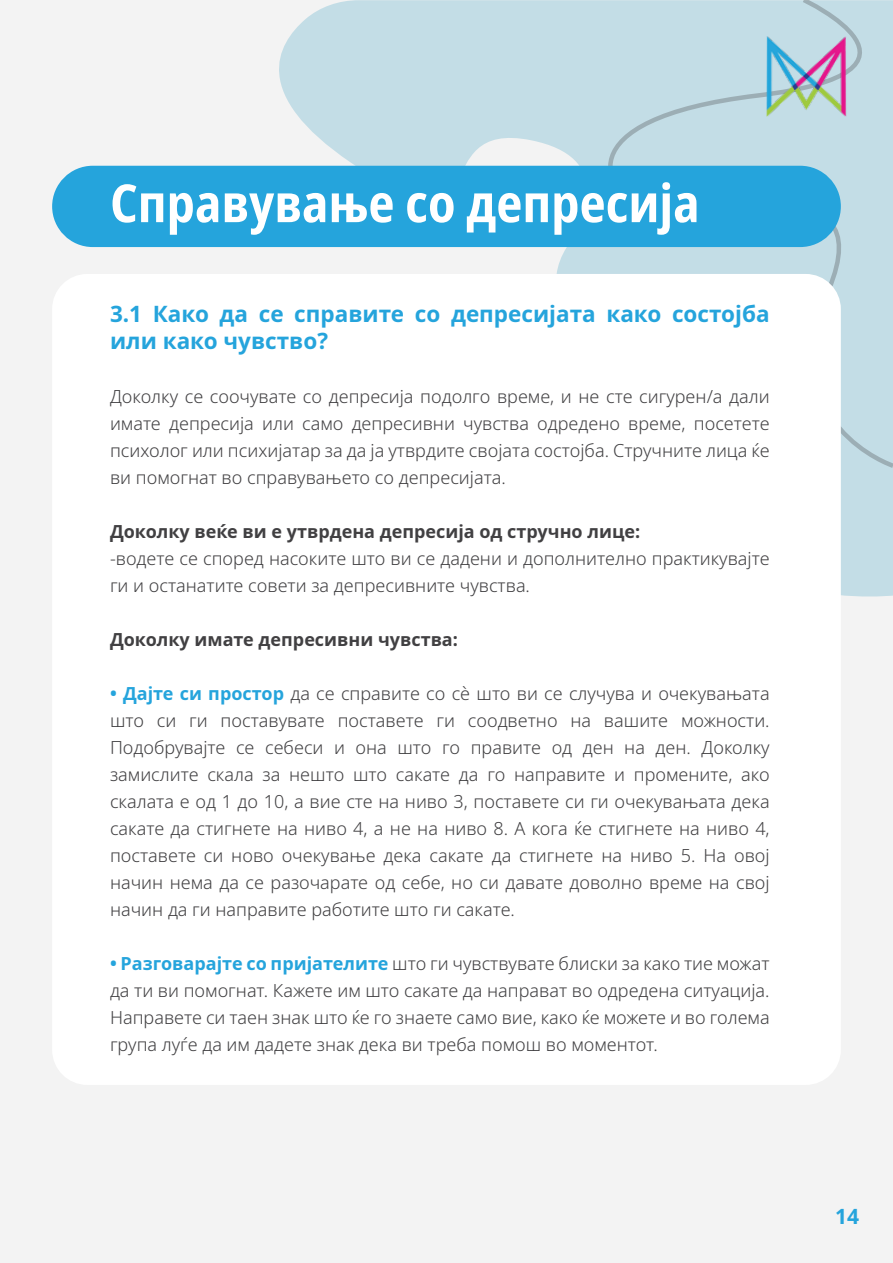
<style>
.page{position:relative;width:893px;height:1263px;background:#f3f3f3}
.page>*{position:absolute;margin:0;border:0;box-sizing:border-box;transform-origin:0 0}
.t1{font:700 condensed 52.5px "Noto Sans";color:#fff}
.t2{font:700 22.5px/27px "Noto Sans";color:#25a4dc}
.t3{font:700 21px "Noto Sans";color:#25a4dc}
.t4{font:300 18px/27px "Noto Sans";color:#414042;text-align:justify}
.t5{font:700 18px "Noto Sans";color:#414042}
.s1{font-weight:700;color:#25a4dc}
</style>
<div class="page">
<svg style="left:279px;top:0;width:614px;height:596px;fill:#c3dde6"></svg>
<div style="left:608px;top:0;width:285px;height:468px;background:#c3dde6"></div>
<img style="left:766px;top:35px;width:82px;height:82px">
<div style="left:52px;top:274px;width:789px;height:811px;background:#fff;border-radius:35px"></div>
<div style="left:52px;top:166px;width:789px;height:81px;background:#25a4dc;border-radius:41px"></div>
<h1 class="t1" style="left:110px;top:165px;width:591px">Справување со депресија</h1>
<p class="t2" style="left:110px;top:301px;width:661px">3.1 Како да се справите со депресијата како состојба или како чувство?</p>
<p class="t4" style="left:110px;top:384px;width:661px">Доколку се соочувате со депресија подолго време, и не сте сигурен/а дали имате депресија или само депресивни чувства одредено време, посетете психолог или психијатар за да ја утврдите својата состојба. Стручните лица ќе ви помогнат во справувањето со депресијата.</p>
<p class="t5" style="left:110px;top:519px;width:532px">Доколку веќе ви е утврдена депресија од стручно лице:</p>
<p class="t4" style="left:110px;top:546px;width:661px">-водете се според насоките што ви се дадени и дополнително практикувајте ги и останатите совети за депресивните чувства.</p>
<p class="t5" style="left:110px;top:627px;width:349px">Доколку имате депресивни чувства:</p>
<p class="t4" style="left:110px;top:681px;width:661px"><span class="s1">• Дајте си простор</span> да се справите со сè што ви се случува и очекувањата што си ги поставувате поставете ги соодветно на вашите можности.<br>Подобрувајте се себеси и она што го правите од ден на ден. Доколку замислите скала за нешто што сакате да го направите и промените, ако скалата е од 1 до 10, а вие сте на ниво 3, поставете си ги очекувањата дека сакате да стигнете на ниво 4, а не на ниво 8. А кога ќе стигнете на ниво 4, поставете си ново очекување дека сакате да стигнете на ниво 5. На овој начин нема да се разочарате од себе, но си давате доволно време на свој начин да ги направите работите што ги сакате.</p>
<p class="t4" style="left:110px;top:951px;width:661px"><span class="s1">• Разговарајте со пријателите</span> што ги чувствувате блиски за како тие можат да ти ви помогнат. Кажете им што сакате да направат во одредена ситуација.<br>Направете си таен знак што ќе го знаете само вие, како ќе можете и во голема група луѓе да им дадете знак дека ви треба помош во моментот.</p>
<p class="t3" style="left:835px;top:1201px;width:26px">1 48</p>
</div>
